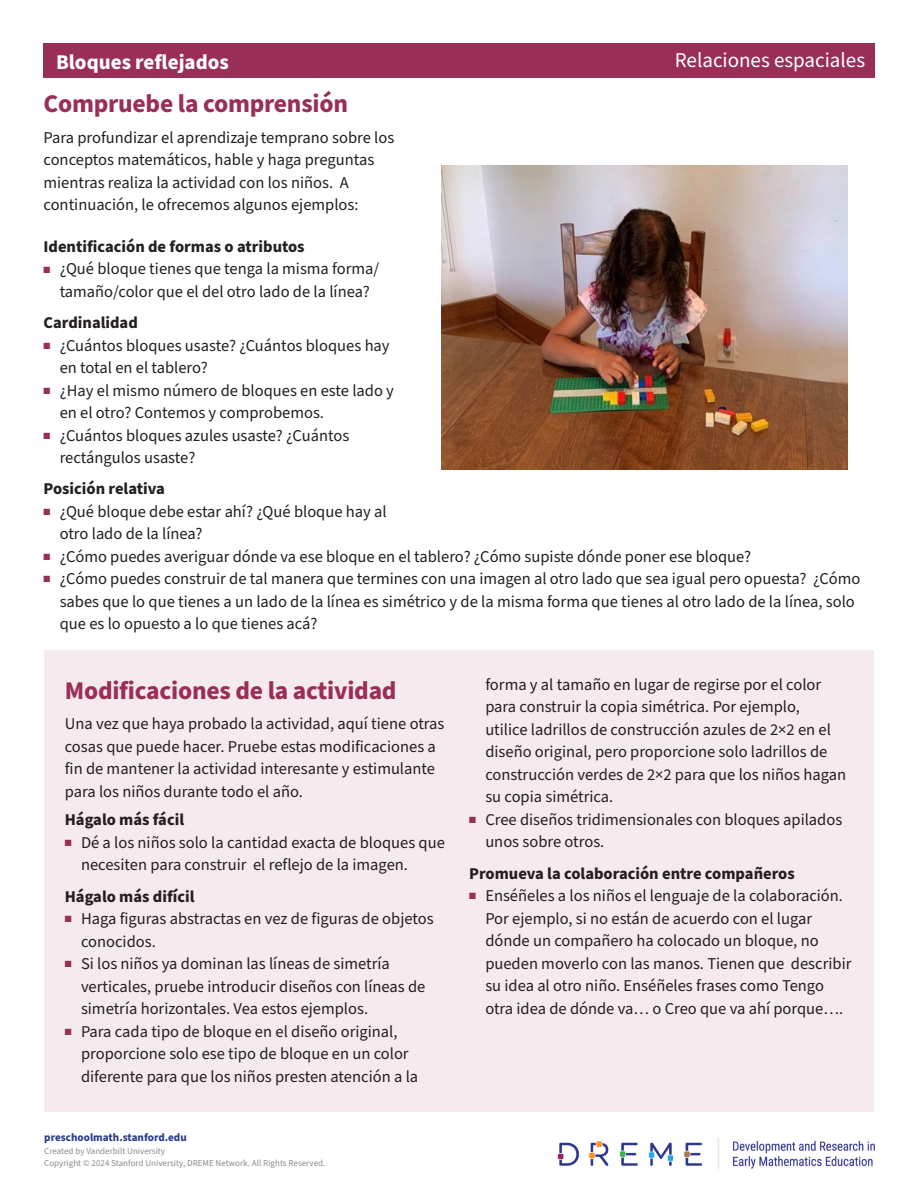
<style>
.page{position:relative;width:918px;height:1188px;background:#fff}
.page>*{position:absolute;margin:0;border:0;box-sizing:border-box;transform-origin:0 0}
.Subheads{font:700 25.5px "Source Sans Pro";letter-spacing:-.01em;color:#992f57}
.Header_Topic{font:21px "Source Sans Pro";color:#fff}
.Header_Title{font:700 21px "Source Sans Pro";color:#fff}
.Text_Bulleted{font:16.5px/22.5px "Source Sans Pro";color:#231f20}
.Text{font:16.5px/22.5px "Source Sans Pro";color:#231f20}
.Text_Bold{font:700 16.5px "Source Sans Pro";color:#231f20}
.t1{font:700 11.1px "Source Sans Pro";color:#2b3990}
.t2{font:9px "Source Sans Pro";color:#8a8c8f}
.s1{color:#992f57}
</style>
<div class="page">
<img style="left:557px;top:1138px;width:318px;height:31px">
<div style="left:44px;top:43px;width:831px;height:34px;background:#992f57"></div>
<div style="left:44px;top:651px;width:830px;height:461px;background:#f5eaee"></div>
<img style="left:442px;top:166px;width:406px;height:304px">
<p class="Header_Title" style="left:56px;top:47px;width:174px">Bloques reflejados</p>
<p class="Header_Topic" style="left:675px;top:46px;width:192px">Relaciones espaciales</p>
<p class="Subheads" style="left:44px;top:87px;width:306px">Compruebe la comprensión</p>
<p class="Text" style="left:44px;top:126px;width:352px">Para profundizar el aprendizaje temprano sobre los conceptos matemáticos, hable y haga preguntas mientras realiza la actividad con los niños. A continuación, le ofrecemos algunos ejemplos:</p>
<p class="Text_Bold" style="left:44px;top:235px;width:263px">Identificación de formas o atributos</p>
<p class="Text_Bulleted" style="left:44px;top:258px;width:337px;text-align:center"><span class="s1">■</span> ¿Qué bloque tienes que tenga la misma forma/ tamaño/color que el del otro lado de la línea?</p>
<p class="Text_Bold" style="left:44px;top:311px;width:96px">Cardinalidad</p>
<p class="Text_Bulleted" style="left:60px;top:334px;width:331px;text-indent:-16px"><span class="s1">■</span> ¿Cuántos bloques usaste? ¿Cuántos bloques hay en total en el tablero?</p>
<p class="Text_Bulleted" style="left:60px;top:379px;width:336px;text-indent:-16px"><span class="s1">■</span> ¿Hay el mismo número de bloques en este lado y en el otro? Contemos y comprobemos.</p>
<p class="Text_Bulleted" style="left:60px;top:424px;width:291px;text-indent:-16px"><span class="s1">■</span> ¿Cuántos bloques azules usaste? ¿Cuántos rectángulos usaste?</p>
<p class="Text_Bold" style="left:44px;top:478px;width:123px">Posición relativa</p>
<p class="Text_Bulleted" style="left:60px;top:501px;width:329px;text-indent:-16px"><span class="s1">■</span> ¿Qué bloque debe estar ahí? ¿Qué bloque hay al otro lado de la línea?</p>
<p class="Text_Bulleted" style="left:44px;top:546px;width:709px"><span class="s1">■</span> ¿Cómo puedes averiguar dónde va ese bloque en el tablero? ¿Cómo supiste dónde poner ese bloque?</p>
<p class="Text_Bulleted" style="left:60px;top:568px;width:802px;text-indent:-16px"><span class="s1">■</span> ¿Cómo puedes construir de tal manera que termines con una imagen al otro lado que sea igual pero opuesta? ¿Cómo sabes que lo que tienes a un lado de la línea es simétrico y de la misma forma que tienes al otro lado de la línea, solo que es lo opuesto a lo que tienes acá?</p>
<p class="Subheads" style="left:65px;top:673px;width:333px">Modificaciones de la actividad</p>
<p class="Text" style="left:65px;top:713px;width:381px">Una vez que haya probado la actividad, aquí tiene otras cosas que puede hacer. Pruebe estas modificaciones a fin de mantener la actividad interesante y estimulante para los niños durante todo el año.</p>
<p class="Text_Bold" style="left:65px;top:809px;width:121px">Hágalo más fácil</p>
<p class="Text_Bulleted" style="left:81px;top:832px;width:365px;text-indent:-16px"><span class="s1">■</span> Dé a los niños solo la cantidad exacta de bloques que necesiten para construir el reflejo de la imagen.</p>
<p class="Text_Bold" style="left:65px;top:885px;width:131px">Hágalo más difícil</p>
<p class="Text_Bulleted" style="left:81px;top:908px;width:354px;text-indent:-16px"><span class="s1">■</span> Haga figuras abstractas en vez de figuras de objetos conocidos.</p>
<p class="Text_Bulleted" style="left:81px;top:953px;width:346px;text-indent:-16px"><span class="s1">■</span> Si los niños ya dominan las líneas de simetría verticales, pruebe introducir diseños con líneas de simetría horizontales. Vea estos ejemplos.</p>
<p class="Text_Bulleted" style="left:81px;top:1020px;width:339px;text-indent:-16px"><span class="s1">■</span> Para cada tipo de bloque en el diseño original, proporcione solo ese tipo de bloque en un color diferente para que los niños presten atención a la</p>
<p class="t1" style="left:44px;top:1130px;width:144px">preschoolmath.stanford.edu</p>
<p class="t2" style="left:44px;top:1145px;width:122px">Created by Vanderbilt University</p>
<p class="t2" style="left:44px;top:1157px;width:283px">Copyright © 2024 Stanford University, DREME Network. All Rights Reserved.</p>
<p class="Text_Bulleted" style="left:485px;top:674px;width:362px">forma y al tamaño en lugar de regirse por el color para construir la copia simétrica. Por ejemplo, utilice ladrillos de construcción azules de 2×2 en el diseño original, pero proporcione solo ladrillos de construcción verdes de 2×2 para que los niños hagan su copia simétrica.</p>
<p class="Text_Bulleted" style="left:485px;top:809px;width:358px;text-indent:-16px"><span class="s1">■</span> Cree diseños tridimensionales con bloques apilados unos sobre otros.</p>
<p class="Text_Bold" style="left:469px;top:862px;width:327px">Promueva la colaboración entre compañeros</p>
<p class="Text_Bulleted" style="left:485px;top:885px;width:368px;text-indent:-16px"><span class="s1">■</span> Enséñeles a los niños el lenguaje de la colaboración.<br>Por ejemplo, si no están de acuerdo con el lugar dónde un compañero ha colocado un bloque, no pueden moverlo con las manos. Tienen que describir su idea al otro niño. Enséñeles frases como Tengo otra idea de dónde va… o Creo que va ahí porque….</p>
</div>
